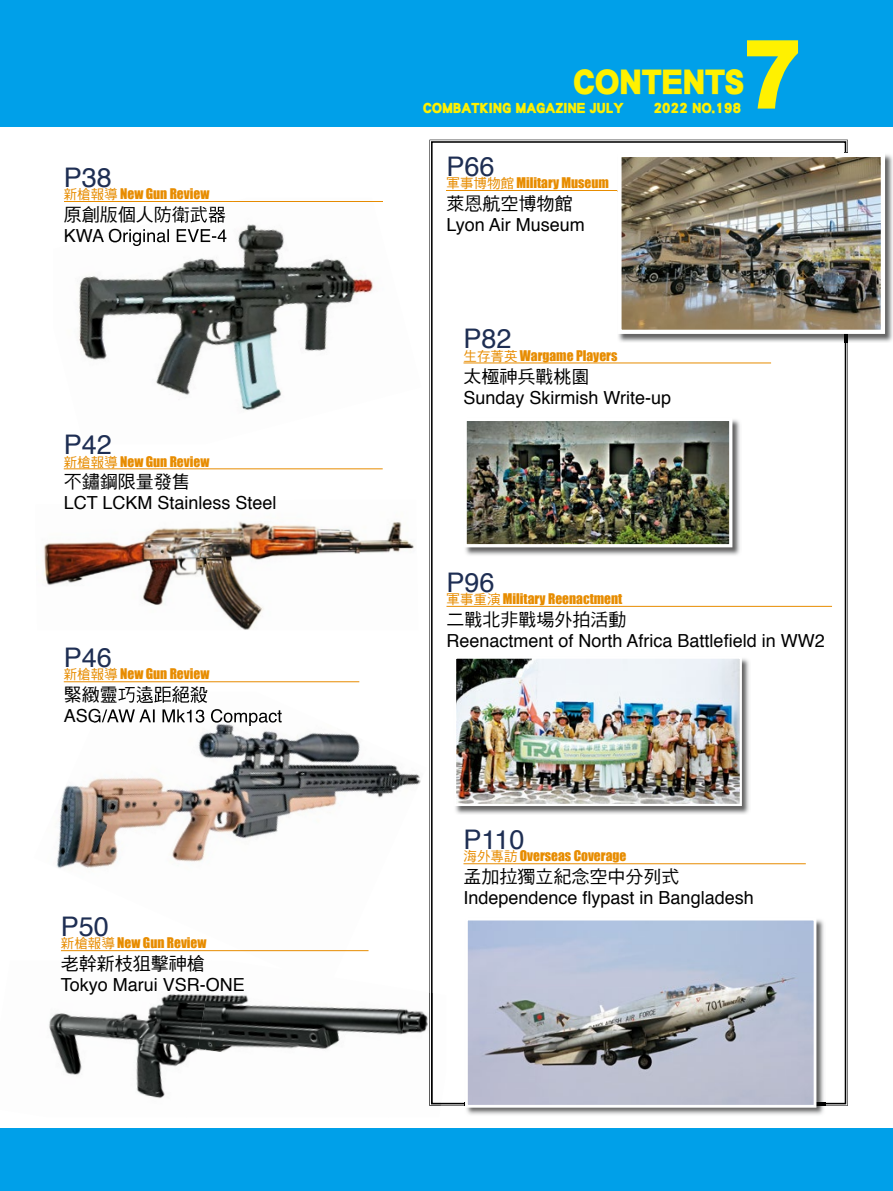
<style>
.page{position:relative;width:893px;height:1191px;background:#fff}
.page>*{position:absolute;margin:0;border:0;box-sizing:border-box;transform-origin:0 0}
.t1{font:900 95.4px "Arial";color:#fff100;scale:.92 1}
.t2{font:36.3px "DF Hei Std W12";letter-spacing:-.025em;color:#fff100;scale:.92 1}
.t3{font:27px "Helvetica";color:#1e2e53}
.t4{font:18px "Helvetica";color:#000}
.t5{font:18px "DF Hei Std W5";color:#000}
.t6{font:15px "DF Hei Std W12";letter-spacing:-.025em;color:#fff100;scale:.92 1}
.t7{font:13.5px "Impact";color:#e78c00}
.s1{font-family:"DF Hei Std W5"}
</style>
<div class="page">
<div style="left:0;top:0;width:893px;height:127px;background:#00a0e9"></div>
<div style="left:0;top:1128px;width:893px;height:63px;background:#00a0e9"></div>
<img style="left:44px;top:521px;width:370px;height:109px">
<hr style="left:64px;top:681px;width:295px;height:1px;background:#e78c00">
<svg style="left:431px;top:141px;width:415px;height:963px"></svg>
<img style="left:617px;top:154px;width:276px;height:189px">
<img style="left:845px;top:334px;width:3px;height:9px">
<img style="left:622px;top:158px;width:258px;height:171px">
<div style="left:617px;top:153px;width:268px;height:181px;border:4px solid #fff"></div>
<img style="left:463px;top:417px;width:278px;height:139px">
<img style="left:467px;top:422px;width:261px;height:121px">
<div style="left:463px;top:418px;width:269px;height:129px;border:3px solid #fff"></div>
<img style="left:454px;top:656px;width:297px;height:159px">
<img style="left:457px;top:659px;width:282px;height:144px">
<div style="left:454px;top:656px;width:288px;height:150px;border:2px solid #fff"></div>
<img style="left:466px;top:917px;width:359px;height:198px">
<img style="left:816px;top:1102px;width:9px;height:4px">
<img style="left:469px;top:921px;width:343px;height:182px">
<div style="left:465px;top:917px;width:351px;height:190px;border:3px solid #fff"></div>
<hr style="left:446px;top:606px;width:386px;height:1px;background:#e78c00">
<img style="left:64px;top:201px;width:319px;height:210px">
<img style="left:232px;top:201px;width:141px;height:1px">
<img style="left:152px;top:206px;width:74px;height:17px">
<img style="left:65px;top:229px;width:162px;height:17px">
<img style="left:53px;top:994px;width:145px;height:23px">
<img style="left:198px;top:994px;width:191px;height:54px">
<img style="left:389px;top:989px;width:57px;height:117px">
<img style="left:49px;top:1017px;width:149px;height:82px">
<img style="left:187px;top:1048px;width:208px;height:58px">
<img style="left:429px;top:992px;width:12px;height:114px">
<img style="left:431px;top:992px;width:10px;height:112px">
<img style="left:82px;top:726px;width:339px;height:226px">
<img style="left:56px;top:726px;width:105px;height:153px">
<img style="left:102px;top:692px;width:105px;height:11px">
<img style="left:93px;top:709px;width:189px;height:17px">
<hr style="left:61px;top:950px;width:308px;height:1px;background:#e78c00">
<hr style="left:64px;top:468px;width:319px;height:1px;background:#e78c00">
<hr style="left:463px;top:863px;width:343px;height:1px;background:#e78c00">
<h3 class="t3" style="left:64px;top:156px;width:50px">P38</h3>
<p class="t7" style="left:64px;top:183px;width:147px"><span class="s1">新槍報導</span> New Gun Review</p>
<h3 class="t5" style="left:64px;top:205px;width:163px">原創版個人防衛武器</h3>
<h3 class="t3" style="left:64px;top:424px;width:50px">P42</h3>
<p class="t7" style="left:64px;top:451px;width:147px"><span class="s1">新槍報導</span> New Gun Review</p>
<h3 class="t5" style="left:64px;top:472px;width:127px">不鏽鋼限量發售</h3>
<h3 class="t4" style="left:64px;top:489px;width:214px">LCT LCKM Stainless Steel</h3>
<h3 class="t3" style="left:64px;top:636px;width:50px">P46</h3>
<p class="t7" style="left:64px;top:663px;width:147px"><span class="s1">新槍報導</span> New Gun Review</p>
<h3 class="t5" style="left:64px;top:685px;width:145px">緊緻靈巧遠距絕殺</h3>
<h3 class="t3" style="left:61px;top:905px;width:50px">P50</h3>
<p class="t7" style="left:61px;top:932px;width:147px"><span class="s1">新槍報導</span> New Gun Review</p>
<h3 class="t5" style="left:61px;top:954px;width:146px">老幹新枝狙擊神槍</h3>
<h3 class="t4" style="left:61px;top:971px;width:186px">Tokyo Marui VSR-ONE</h3>
<h1 class="t1" style="left:743px;top:5px;width:65px">7</h1>
<h2 class="t2" style="left:573px;top:61px;width:188px">CONTENTS</h2>
<p class="t6" style="left:423px;top:99px;width:220px">COMBATKING MAGAZINE JULY</p>
<p class="t6" style="left:653px;top:99px;width:97px">2022 NO.198</p>
<h3 class="t3" style="left:446px;top:146px;width:50px">P66</h3>
<p class="t7" style="left:446px;top:173px;width:164px"><span class="s1">軍事博物館</span> Military Museum</p>
<h3 class="t5" style="left:446px;top:194px;width:127px">萊恩航空博物館</h3>
<h3 class="t4" style="left:446px;top:211px;width:140px">Lyon Air Museum</h3>
<h3 class="t3" style="left:463px;top:318px;width:50px">P82</h3>
<p class="t7" style="left:463px;top:345px;width:155px"><span class="s1">生存菁英</span> Wargame Players</p>
<h3 class="t5" style="left:463px;top:366px;width:127px">太極神兵戰桃園</h3>
<h3 class="t4" style="left:463px;top:383px;width:209px">Sunday Skirmish Write-up</h3>
<h3 class="t3" style="left:446px;top:561px;width:50px">P96</h3>
<p class="t7" style="left:446px;top:588px;width:177px"><span class="s1">軍事重演</span> Military Reenactment</p>
<h3 class="t5" style="left:446px;top:609px;width:181px">二戰北非戰場外拍活動</h3>
<h3 class="t4" style="left:446px;top:626px;width:380px">Reenactment of North Africa Battlefield in WW2</h3>
<h3 class="t3" style="left:463px;top:818px;width:63px">P110</h3>
<p class="t7" style="left:463px;top:845px;width:164px"><span class="s1">海外專訪</span> Overseas Coverage</p>
<h3 class="t5" style="left:463px;top:867px;width:217px">孟加拉獨立紀念空中分列式</h3>
<h3 class="t4" style="left:463px;top:884px;width:292px">Independence flypast in Bangladesh</h3>
</div>
